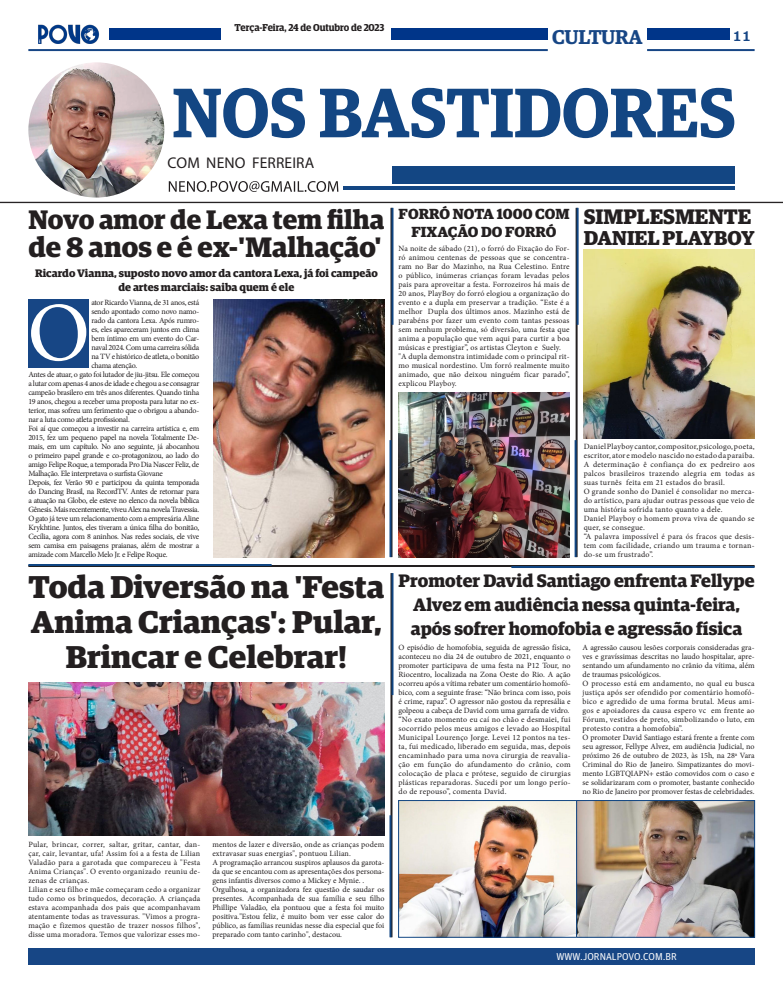
<style>
.page{position:relative;width:783px;height:993px;background:#fff}
.page>*{position:absolute;margin:0;border:0;box-sizing:border-box;transform-origin:0 0}
.t1{font:83.8px "Minion Pro";color:#fff}
.t2{font:600 70px "Guardian Egyptian";color:#134683}
.t3{font:700 31.5px/35px "Guardian Egyptian";color:#231f20;text-align:center}
.t4{font:700 28.2px "Guardian Egyptian";color:#231f20}
.t5{font:700 26.8px "Guardian Egyptian";color:#231f20}
.t6{font:700 21px "Guardian Egyptian";color:#231f20}
.t7{font:700 20.1px "Guardian Egyptian";color:#231f20}
.t8{font:600 20px "Guardian Egyptian";letter-spacing:-.02em;color:#174685}
.t9{font:700 18.1px/23.7px "Guardian Egyptian";color:#231f20;text-align:center}
.t10{font:16px "Clarendon BT";color:#174685}
.t11{font:15.5px "Myriad Pro";letter-spacing:.01em;color:#231f20}
.t12{font:700 14.6px/17.5px "Guardian Egyptian";color:#231f20;text-align:center}
.t13{font:700 10.9px/13.1px "Guardian Egyptian";color:#231f20;text-align:center}
.t14{font:600 10px "Guardian Egyptian Display";letter-spacing:-.005em;color:#231f20}
.t15{font:10px "Guardian Agate Sans G1 D Regular";color:#fff}
.t16{font:8px/9px "Minion Pro";letter-spacing:.01em;color:#231f20;text-align:justify}
.t17{font:8px/9px "Minion Pro";letter-spacing:.03em;color:#231f20}
</style>
<div class="page">
<div style="left:28px;top:947px;width:726px;height:17px;background:#174685"></div>
<img style="left:38px;top:24px;width:62px;height:20px">
<div style="left:647px;top:28px;width:82px;height:12px;background:#003589"></div>
<hr style="left:647px;top:49px;width:107px;height:2px;background:#174685">
<div style="left:391px;top:28px;width:156px;height:12px;background:#003589"></div>
<hr style="left:28px;top:49px;width:519px;height:2px;background:#174685">
<div style="left:109px;top:28px;width:112px;height:12px;background:#003589"></div>
<svg style="left:169px;top:181px;width:169px;height:11px"></svg>
<div style="left:391px;top:166px;width:343px;height:17px;background:#134683"></div>
<hr style="left:342px;top:186px;width:392px;height:4px;background:#134683">
<img style="left:28px;top:62px;width:136px;height:135px">
<hr style="left:0;top:202px;width:782px;height:1px;background:#231f20">
<hr style="left:28px;top:565px;width:726px;height:2px;background:#231f20">
<hr style="left:28px;top:564px;width:243px;height:2px;background:#114683">
<hr style="left:511px;top:566px;width:243px;height:2px;background:#114683">
<hr style="left:390px;top:573px;width:2px;height:363px;background:#231f20">
<hr style="left:389px;top:815px;width:2px;height:121px;background:#114683">
<hr style="left:391px;top:573px;width:2px;height:121px;background:#114683">
<hr style="left:575px;top:208px;width:2px;height:349px;background:#231f20">
<hr style="left:574px;top:440px;width:2px;height:117px;background:#114683">
<hr style="left:576px;top:208px;width:2px;height:117px;background:#114683">
<hr style="left:390px;top:208px;width:2px;height:349px;background:#231f20">
<hr style="left:389px;top:440px;width:2px;height:117px;background:#114683">
<hr style="left:391px;top:208px;width:2px;height:117px;background:#114683">
<img style="left:213px;top:299px;width:171px;height:258px">
<img style="left:398px;top:392px;width:171px;height:165px">
<img style="left:28px;top:682px;width:356px;height:152px">
<div style="left:28px;top:299px;width:61px;height:68px;background:#174685"></div>
<img style="left:583px;top:249px;width:171px;height:189px">
<img style="left:400px;top:801px;width:353px;height:134px">
<div style="left:398px;top:799px;width:179px;height:138px;border:1px solid #114683"></div>
<div style="left:576px;top:799px;width:179px;height:138px;border:1px solid #114683"></div>
<p class="t14" style="left:234px;top:22px;width:151px">Terça-Feira, 24 de Outubro de 2023</p>
<h3 class="t8" style="left:552px;top:22px;width:92px">CULTURA</h3>
<h3 class="t10" style="left:732px;top:25px;width:21px">11</h3>
<p class="t2" style="left:172px;top:61px;width:565px">NOS BASTIDORES</p>
<p class="t11" style="left:167px;top:153px;width:148px">COM NENO FERREIRA</p>
<p class="t5" style="left:28px;top:199px;width:357px">Novo amor de Lexa tem filha</p>
<p class="t4" style="left:28px;top:225px;width:355px">de 8 anos e é ex-'Malhação'</p>
<p class="t13" style="left:35px;top:266px;width:344px">Ricardo Vianna, suposto novo amor da cantora Lexa, já foi campeão de artes marciais: saiba quem é ele</p>
<p class="t16" style="left:91px;top:298px;width:109px">ator Ricardo Vianna, de 31 anos, está sendo apontado como novo namo&shy;rado da cantora Lexa. Após rumro&shy;es, eles apareceram juntos em clima bem íntimo em um evento do Car&shy;naval 2024. Com uma carreira sólida na TV e histórico de atleta, o bonitão chama atenção.</p>
<p class="t16" style="left:28px;top:370px;width:172px">Antes de atuar, o gato foi lutador de jiu-jitsu. Ele começou a lutar com apenas 4 anos de idade e chegou a se consagrar campeão brasilero em três anos diferentes. Quando tinha 19 anos, chegou a receber uma proposta para lutar no ex&shy;terior, mas sofreu um ferimento que o obrigou a abando&shy;nar a luta como atleta profissional.</p>
<p class="t16" style="left:28px;top:424px;width:172px">Foi aí que começou a investir na carreira artística e, em 2015, fez um pequeno papel na novela Totalmente De&shy;mais, em um capítulo. No ano seguinte, já abocanhou o primeiro papel grande e co-protagonizou, ao lado do amigo Felipe Roque, a temporada Pro Dia Nascer Feliz, de Malhação. Ele interpretava o surfista Giovane</p>
<p class="t16" style="left:28px;top:478px;width:172px">Depois, fez Verão 90 e participou da quinta temporada do Dancing Brasil, na RecordTV. Antes de retornar para a atuação na Globo, ele esteve no elenco da novela bíblica Gênesis. Mais recentemente, viveu Alex na novela Travessia.</p>
<p class="t16" style="left:28px;top:514px;width:172px">O gato já teve um relacionamento com a empresária Aline Krykhtine. Juntos, eles tiveram a única filha do bonitão, Cecília, agora com 8 aninhos. Nas redes sociais, ele vive sem camisa em paisagens praianas, além de mostrar a amizade com Marcello Melo Jr. e Felipe Roque.</p>
<p class="t1" style="left:27px;top:277px;width:64px">O</p>
<p class="t12" style="left:398px;top:204px;width:172px">FORRÓ NOTA 1000 COM<br>FIXAÇÃO DO FORRÓ</p>
<p class="t16" style="left:398px;top:244px;width:172px">Na noite de sábado (21), o forró do Fixação do For&shy;ró animou centenas de pessoas que se concentra&shy;ram no Bar do Mazinho, na Rua Celestino. Entre o público, inúmeras crianças foram levadas pelos pais para aproveitar a festa. Forrozeiros há mais de 20 anos, PlayBoy do forró elogiou a organização do evento e a dupla em preservar a tradição. “Este é a melhor Dupla dos últimos anos. Mazinho está de parabéns por fazer um evento com tantas pessoas sem nenhum problema, só diversão, uma festa que anima a população que vem aqui para curtir a boa músicas e prestigiar”, os artistas Cleyton e Suely.</p>
<p class="t16" style="left:398px;top:352px;width:172px">"A dupla demonstra intimidade com o principal rit&shy;mo musical nordestino. Um forró realmente muito animado, que não deixou ninguém ficar parado”,</p>
<p class="t16" style="left:398px;top:379px;width:60px">explicou Playboy.</p>
<p class="t6" style="left:583px;top:201px;width:169px">SIMPLESMENTE</p>
<p class="t7" style="left:583px;top:222px;width:172px">DANIEL PLAYBOY</p>
<p class="t16" style="left:583px;top:442px;width:172px">Daniel Playboy cantor, compositor, psicologo, poeta, escritor, ator e modelo nascido no estado da paraiba.<br>A determinação ê confiança do ex pedreiro aos palcos brasileiros trazendo alegria em todas as suas turnês feita em 21 estados do brasil.</p>
<p class="t16" style="left:583px;top:487px;width:172px">O grande sonho do Daniel é consolidar no merca&shy;do artístico, para ajudar outras pessoas que veio de uma história sofrida tanto quanto a dele.</p>
<p class="t17" style="left:583px;top:514px;width:172px">Daniel Playboy o homem prova viva de quando se quer, se consegue.</p>
<p class="t16" style="left:583px;top:532px;width:172px">“A palavra impossível é para ós fracos que desis&shy;tem com facilidade, criando um trauma e tornan&shy;do-se um frustrado”.</p>
<p class="t3" style="left:28px;top:566px;width:357px">Toda Diversão na 'Festa<br>Anima Crianças': Pular,<br>Brincar e Celebrar!</p>
<p class="t9" style="left:398px;top:567px;width:357px">Promoter David Santiago enfrenta Fellype<br>Alvez em audiência nessa quinta-feira, após sofrer homofobia e agressão física</p>
<p class="t16" style="left:398px;top:642px;width:173px">O episódio de homofobia, seguida de agressão física, aconteceu no dia 24 de outubro de 2021, enquanto o promoter participava de uma festa na P12 Tour, no Riocentro, localizada na Zona Oeste do Rio. A ação ocorreu após a vítima rebater um comentário homofó&shy;bico, com a seguinte frase: “Não brinca com isso, pois é crime, rapaz”. O agressor não gostou da represália e golpeou a cabeça de David com uma garrafa de vidro.</p>
<p class="t16" style="left:398px;top:714px;width:173px">“No exato momento eu caí no chão e desmaiei, fui socorrido pelos meus amigos e levado ao Hospital Municipal Lourenço Jorge. Levei 12 pontos na tes&shy;ta, fui medicado, liberado em seguida, mas, depois encaminhado para uma nova cirurgia de reavalia&shy;ção em função do afundamento do crânio, com colocação de placa e prótese, seguido de cirurgias plásticas reparadoras. Sucedi por um longo perío&shy;do de repouso”, comenta David.</p>
<p class="t16" style="left:582px;top:642px;width:173px">A agressão causou lesões corporais consideradas gra&shy;ves e gravíssimas descritas no laudo hospitalar, apre&shy;sentando um afundamento no crânio da vítima, além de traumas psicológicos.</p>
<p class="t16" style="left:582px;top:678px;width:173px">O processo está em andamento, no qual eu busca justiça após ser ofendido por comentário homofó&shy;bico e agredido de uma forma brutal. Meus ami&shy;gos e apoiadores da causa espero vc em frente ao Fórum, vestidos de preto, simbolizando o luto, em protesto contra a homofobia”.</p>
<p class="t16" style="left:582px;top:732px;width:173px">O promoter David Santiago estará frente a frente com seu agressor, Fellype Alvez, em audiência Judicial, no próximo 26 de outubro de 2023, às 15h, na 28ª Vara Criminal do Rio de Janeiro. Simpatizantes do movi&shy;mento LGBTQIAPN+ estão comovidos com o caso e se solidarizaram com o promoter, bastante conhecido no Rio de Janeiro por promover festas de celebridades.</p>
<p class="t16" style="left:28px;top:839px;width:173px">Pular, brincar, correr, saltar, gritar, cantar, dan&shy;çar, cair, levantar, ufa! Assim foi a a festa de Lilian Valadão para a garotada que compareceu à "Festa Anima Crianças". O evento organizado reuniu de&shy;zenas de crianças.</p>
<p class="t16" style="left:28px;top:884px;width:173px">Lilian e seu filho e mãe começaram cedo a organizar tudo como os brinquedos, decoração. A criançada estava acompanhada dos pais que acompanhavam atentamente todas as travessuras. "Vimos a progra&shy;mação e fizemos questão de trazer nossos filhos", disse uma moradora. Temos que valorizar esses mo-</p>
<p class="t16" style="left:212px;top:839px;width:173px">mentos de lazer e diversão, onde as crianças podem extravasar suas energias", pontuou Lilian.</p>
<p class="t16" style="left:212px;top:857px;width:173px">A programação arrancou suspiros aplausos da garota&shy;da que se encantou com as apresentações dos persona&shy;gens infantis diversos como a Mickey e Mynie. .</p>
<p class="t16" style="left:212px;top:884px;width:173px">Orgulhosa, a organizadora fez questão de saudar os presentes. Acompanhada de sua família e seu filho Phillipe Valadão, ela pontuou que a festa foi muito positiva."Estou feliz, é muito bom ver esse calor do público, as famílias reunidas nesse dia especial que foi preparado com tanto carinho", destacou.</p>
<p class="t15" style="left:556px;top:949px;width:122px">WWW.JORNALPOVO.COM.BR</p>
</div>
